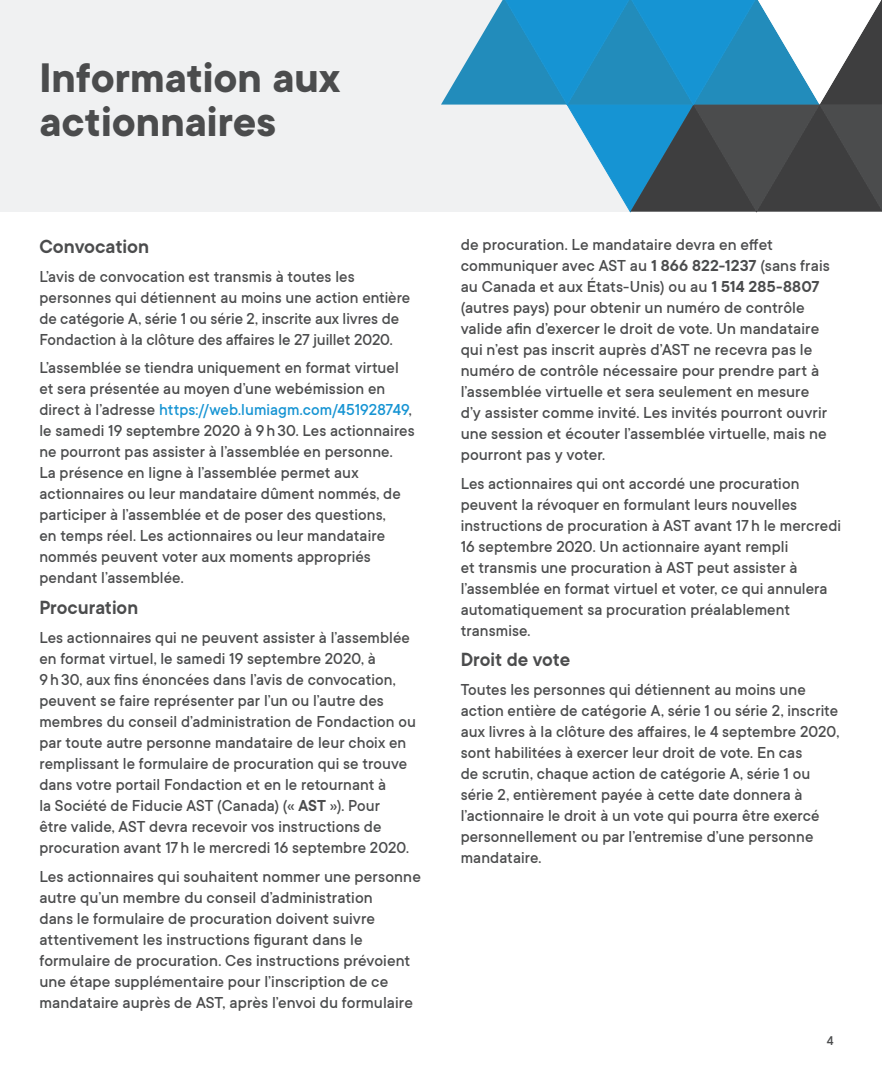
<style>
.page{position:relative;width:882px;height:1071px;background:#fff}
.page>*{position:absolute;margin:0;border:0;box-sizing:border-box;transform-origin:0 0}
.t1{font:700 45.5px/43.8px "TT Commons";color:#4b4c4d}
.t2{font:600 21px "TT Commons";color:#4b4c4d}
.t3{font:500 17.5px/21px "TT Commons";letter-spacing:.005em;color:#4b4c4d}
.t4{font:500 14px "TT Commons";color:#4b4c4d}
.s1{color:#1694d3}
.s2{font-weight:600}
</style>
<div class="page">
<div style="left:0;top:0;width:882px;height:212px;background:#f0f1f2"></div>
<svg style="left:441px;top:0;width:441px;height:212px"></svg>
<h1 class="t1" style="left:39px;top:54px;width:302px">Information aux actionnaires</h1>
<p class="t2" style="left:39px;top:233px;width:111px">Convocation</p>
<p class="t3" style="left:39px;top:265px;width:372px">L’avis de convocation est transmis à toutes les personnes qui détiennent au moins une action entière de catégorie A, série 1 ou série 2, inscrite aux livres de Fondaction à la clôture des affaires le 27 juillet 2020.</p>
<p class="t3" style="left:39px;top:357px;width:377px">L’assemblée se tiendra uniquement en format virtuel et sera présentée au moyen d’une webémission en direct à l’adresse <span class="s1">https://web.lumiagm.com/451928749</span>, le samedi 19 septembre 2020 à 9h30. Les actionnaires ne pourront pas assister à l’assemblée en personne.<br>La présence en ligne à l’assemblée permet aux actionnaires ou leur mandataire dûment nommés, de participer à l’assemblée et de poser des questions,<br>en temps réel. Les actionnaires ou leur mandataire nommés peuvent voter aux moments appropriés pendant l’assemblée.</p>
<p class="t2" style="left:39px;top:594px;width:100px">Procuration</p>
<p class="t3" style="left:39px;top:627px;width:378px">Les actionnaires qui ne peuvent assister à l’assemblée en format virtuel, le samedi 19 septembre 2020, à 9h30, aux fins énoncées dans l’avis de convocation, peuvent se faire représenter par l’un ou l’autre des membres du conseil d’administration de Fondaction ou par toute autre personne mandataire de leur choix en remplissant le formulaire de procuration qui se trouve dans votre portail Fondaction et en le retournant à<br>la Société de Fiducie AST (Canada) (« <span class="s2">AST</span> »). Pour<br>être valide, AST devra recevoir vos instructions de procuration avant 17h le mercredi 16 septembre 2020.</p>
<p class="t3" style="left:39px;top:865px;width:383px">Les actionnaires qui souhaitent nommer une personne autre qu’un membre du conseil d’administration<br>dans le formulaire de procuration doivent suivre attentivement les instructions figurant dans le formulaire de procuration. Ces instructions prévoient une étape supplémentaire pour l’inscription de ce mandataire auprès de AST, après l’envoi du formulaire</p>
<p class="t3" style="left:461px;top:234px;width:371px">de procuration. Le mandataire devra en effet communiquer avec AST au <span class="s2">1 866 822-1237</span> (sans frais au Canada et aux États-Unis) ou au <span class="s2">1 514 285-8807 </span>(autres pays) pour obtenir un numéro de contrôle valide afin d’exercer le droit de vote. Un mandataire qui n’est pas inscrit auprès d’AST ne recevra pas le numéro de contrôle nécessaire pour prendre part à l’assemblée virtuelle et sera seulement en mesure d’y assister comme invité. Les invités pourront ouvrir une session et écouter l’assemblée virtuelle, mais ne pourront pas y voter.</p>
<p class="t3" style="left:461px;top:472px;width:382px">Les actionnaires qui ont accordé une procuration peuvent la révoquer en formulant leurs nouvelles instructions de procuration à AST avant 17h le mercredi 16 septembre 2020. Un actionnaire ayant rempli<br>et transmis une procuration à AST peut assister à l’assemblée en format virtuel et voter, ce qui annulera automatiquement sa procuration préalablement transmise.</p>
<p class="t2" style="left:461px;top:647px;width:111px">Droit de vote</p>
<p class="t3" style="left:461px;top:679px;width:380px">Toutes les personnes qui détiennent au moins une action entière de catégorie A, série 1 ou série 2, inscrite aux livres à la clôture des affaires, le 4 septembre 2020, sont habilitées à exercer leur droit de vote. En cas<br>de scrutin, chaque action de catégorie A, série 1 ou série 2, entièrement payée à cette date donnera à l’actionnaire le droit à un vote qui pourra être exercé personnellement ou par l’entremise d’une personne mandataire.</p>
<p class="t4" style="left:827px;top:1031px;width:8px">4</p>
</div>
